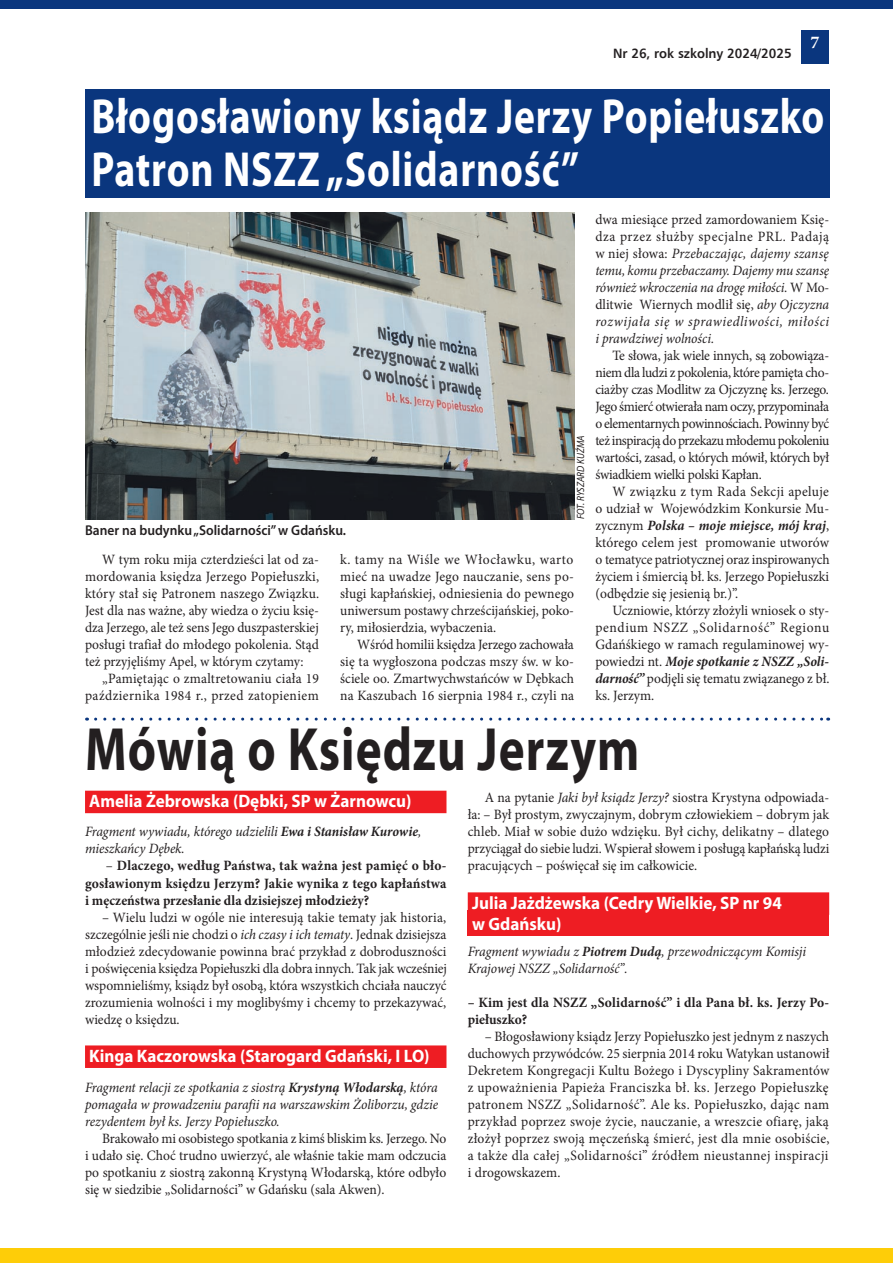
<style>
.page{position:relative;width:893px;height:1263px;background:#fff}
.page>*{position:absolute;margin:0;border:0;box-sizing:border-box;transform-origin:0 0}
.t1{font:700 61.5px "Myriad Pro";letter-spacing:.02em;color:#231f20;scale:.8 1}
.t2{font:700 49.5px/52.9px "Myriad Pro";letter-spacing:.02em;color:#fff;scale:.8 1}
.t3{font:700 18px/21px "Myriad Pro";color:#fff;scale:.95 1}
.t4{font:700 18px "Minion Pro";color:#fff}
.t5{font:14.25px/17px "Minion Pro";color:#231f20;text-align:justify;scale:.95 1}
.t6{font:italic 14.25px/17px "Minion Pro";letter-spacing:-.005em;color:#231f20;text-align:justify;scale:.95 1}
.t7{font:700 14.25px/17px "Minion Pro";letter-spacing:.005em;color:#231f20;text-align:justify;scale:.95 1}
.t8{font:14.25px/17px "Minion Pro";letter-spacing:.02em;color:#231f20;text-align:right;scale:.95 1}
.t9{font:600 14.25px "Myriad Pro";color:#231f20;scale:.95 1}
.t10{font:700 13.5px "Humnst 777 EU";color:#231f20;scale:.95 1}
.t11{font:italic 10.5px "Myriad Pro";letter-spacing:-.005em;color:#231f20;scale:.9 1}
.s1{font-style:normal}
.s2{font-weight:700;font-style:italic}
.s3{font-style:italic}
.s4{font-weight:700}
.s5{font-weight:400}
</style>
<div class="page">
<div style="left:801px;top:30px;width:28px;height:33px;background:#0a367e"></div>
<div style="left:0;top:1248px;width:893px;height:15px;background:#fecd08"></div>
<div style="left:0;top:0;width:893px;height:9px;background:#0a367e"></div>
<div style="left:468px;top:910px;width:361px;height:26px;background:#ee1d23"></div>
<div style="left:85px;top:89px;width:744px;height:109px;background:#0a367e"></div>
<img style="left:85px;top:212px;width:489px;height:307px">
<div style="left:85px;top:791px;width:361px;height:22px;background:#ee1d23"></div>
<div style="left:85px;top:1045px;width:361px;height:23px;background:#ee1d23"></div>
<svg style="left:96px;top:718px;width:733px;height:3px"></svg>
<div style="left:468px;top:892px;width:361px;height:23px;background:#ee1d23"></div>
<p class="t10" style="left:613px;top:45px;width:189px">Nr 26, rok szkolny 2024/2025</p>
<p class="t4" style="left:810px;top:30px;width:10px">7</p>
<h2 class="t2" style="left:91px;top:88px;width:917px">Błogosławiony ksiądz Jerzy Popiełuszko<br>Patron NSZZ „Solidarność”</h2>
<p class="t9" style="left:85px;top:522px;width:276px">Baner na budynku „Solidarności” w Gdańsku.</p>
<p class="t11" style="left:574px;top:519px;width:95px;rotate:-90deg">FOT. RYSZARD KUŹMA</p>
<p class="t5" style="left:85px;top:551px;width:248px;text-indent:17px">W tym roku mija czterdzieści lat od za&shy;mordowania księdza Jerzego Popiełuszki, który stał się Patronem naszego Związku.<br>Jest dla nas ważne, aby wiedza o życiu księ&shy;dza Jerzego, ale też sens Jego duszpasterskiej posługi trafiał do młodego pokolenia. Stąd też przyjęliśmy Apel, w którym czytamy:</p>
<p class="t8" style="left:85px;top:670px;width:248px">„Pamiętając o zmaltretowaniu ciała 19 października 1984 r., przed zatopieniem</p>
<p class="t5" style="left:340px;top:551px;width:248px">k. tamy na Wiśle we Włocławku, warto mieć na uwadze Jego nauczanie, sens po&shy;sługi kapłańskiej, odniesienia do pewnego uniwersum postawy chrześcijańskiej, poko&shy;ry, miłosierdzia, wybaczenia.</p>
<p class="t5" style="left:340px;top:636px;width:248px;text-indent:17px">Wśród homilii księdza Jerzego zachowała się ta wygłoszona podczas mszy św. w ko&shy;ściele oo. Zmartwychwstańców w Dębkach na Kaszubach 16 sierpnia 1984 r., czyli na</p>
<p class="t6" style="left:595px;top:211px;width:248px"><span class="s1">dwa miesiące przed zamordowaniem Księ&shy;dza przez służby specjalne PRL. Padają w niej słowa:</span> Przebaczając, dajemy szansę temu, komu przebaczamy. Dajemy mu szansę również wkroczenia na drogę miłości. <span class="s1">W Mo&shy;dlitwie Wiernych modlił się,</span> aby Ojczyzna rozwijała się w sprawiedliwości, miłości i prawdziwej wolności.</p>
<p class="t5" style="left:595px;top:347px;width:248px;text-indent:17px">Te słowa, jak wiele innych, są zobowiąza&shy;niem dla ludzi z pokolenia, które pamięta cho&shy;ciażby czas Modlitw za Ojczyznę ks. Jerzego.<br>Jego śmierć otwierała nam oczy, przypominała o elementarnych powinnościach. Powinny być też inspiracją do przekazu młodemu pokoleniu wartości, zasad, o których mówił, których był świadkiem wielki polski Kapłan.</p>
<p class="t5" style="left:595px;top:483px;width:248px;text-indent:17px">W związku z tym Rada Sekcji apeluje o udział w Wojewódzkim Konkursie Mu&shy;zycznym <span class="s2">Polska – moje miejsce, mój kraj</span>, którego celem jest promowanie utworów o tematyce patriotycznej oraz inspirowanych życiem i śmiercią bł. ks. Jerzego Popiełuszki (odbędzie się jesienią br.)”.</p>
<p class="t5" style="left:595px;top:602px;width:248px;text-indent:17px">Uczniowie, którzy złożyli wniosek o sty&shy;pendium NSZZ „Solidarność” Regionu Gdańśkiego w ramach regulaminowej wy&shy;powiedzi nt. <span class="s2">Moje spotkanie z NSZZ „Soli&shy;darność”</span> podjęli się tematu związanego z bł. ks. Jerzym.</p>
<h1 class="t1" style="left:85px;top:709px;width:694px">Mówią o Księdzu Jerzym</h1>
<p class="t5" style="left:468px;top:789px;width:382px;text-indent:17px">A na pytanie <span class="s3">Jaki był ksiądz Jerzy?</span> siostra Krystyna odpowiada&shy;ła: – Był prostym, zwyczajnym, dobrym człowiekiem – dobrym jak chleb. Miał w sobie dużo wdzięku. Był cichy, delikatny – dlatego przyciągał do siebie ludzi. Wspierał słowem i posługą kapłańską ludzi pracujących – poświęcał się im całkowicie.</p>
<p class="t3" style="left:472px;top:891px;width:328px">Julia Jażdżewska (Cedry Wielkie, SP nr 94 w Gdańsku)</p>
<p class="t6" style="left:468px;top:942px;width:358px">Fragment wywiadu z <span class="s4">Piotrem Dudą</span>, przewodniczącym Komisji<br>Krajowej NSZZ „Solidarność”.</p>
<p class="t7" style="left:468px;top:993px;width:382px">– Kim jest dla NSZZ „Solidarność” i dla Pana bł. ks. Jerzy Po&shy;piełuszko?</p>
<p class="t5" style="left:468px;top:1027px;width:382px;text-indent:17px">– Błogosławiony ksiądz Jerzy Popiełuszko jest jednym z naszych duchowych przywódców. 25 sierpnia 2014 roku Watykan ustanowił Dekretem Kongregacji Kultu Bożego i Dyscypliny Sakramentów z upoważnienia Papieża Franciszka bł. ks. Jerzego Popiełuszkę patronem NSZZ „Solidarność”. Ale ks. Popiełuszko, dając nam przykład poprzez swoje życie, nauczanie, a wreszcie ofiarę, jaką złożył poprzez swoją męczeńską śmierć, jest dla mnie osobiście, a także dla całej „Solidarności” źródłem nieustannej inspiracji i drogowskazem.</p>
<p class="t3" style="left:89px;top:790px;width:341px">Amelia Żebrowska (Dębki, SP w Żarnowcu)</p>
<p class="t6" style="left:85px;top:823px;width:355px">Fragment wywiadu, którego udzielili <span class="s4">Ewa i Stanisław Kurowie</span>, mieszkańcy Dębek.</p>
<p class="t7" style="left:85px;top:857px;width:382px;text-indent:21px"><span class="s5">–</span> Dlaczego, według Państwa, tak ważna jest pamięć o bło&shy;gosławionym księdzu Jerzym? Jakie wynika z tego kapłaństwa i męczeństwa przesłanie dla dzisiejszej młodzieży?</p>
<p class="t5" style="left:85px;top:908px;width:383px;text-indent:17px">– Wielu ludzi w ogóle nie interesują takie tematy jak historia, szczególnie jeśli nie chodzi o <span class="s3">ich czasy i ich tematy</span>. Jednak dzisiejsza młodzież zdecydowanie powinna brać przykład z dobroduszności i poświęcenia księdza Popiełuszki dla dobra innych. Tak jak wcześniej wspomnieliśmy, ksiądz był osobą, która wszystkich chciała nauczyć zrozumienia wolności i my moglibyśmy i chcemy to przekazywać, wiedzę o księdzu.</p>
<p class="t3" style="left:89px;top:1044px;width:359px">Kinga Kaczorowska (Starogard Gdański, I LO)</p>
<p class="t6" style="left:85px;top:1078px;width:373px">Fragment relacji ze spotkania z siostrą <span class="s4">Krystyną Włodarską</span>, która pomagała w prowadzeniu parafii na warszawskim Żoliborzu, gdzie rezydentem był ks. Jerzy Popiełuszko.</p>
<p class="t5" style="left:85px;top:1130px;width:382px;text-indent:17px">Brakowało mi osobistego spotkania z kimś bliskim ks. Jerzego. No i udało się. Choć trudno uwierzyć, ale właśnie takie mam odczucia po spotkaniu z siostrą zakonną Krystyną Włodarską, które odbyło się w siedzibie „Solidarności” w Gdańsku (sala Akwen).</p>
</div>
